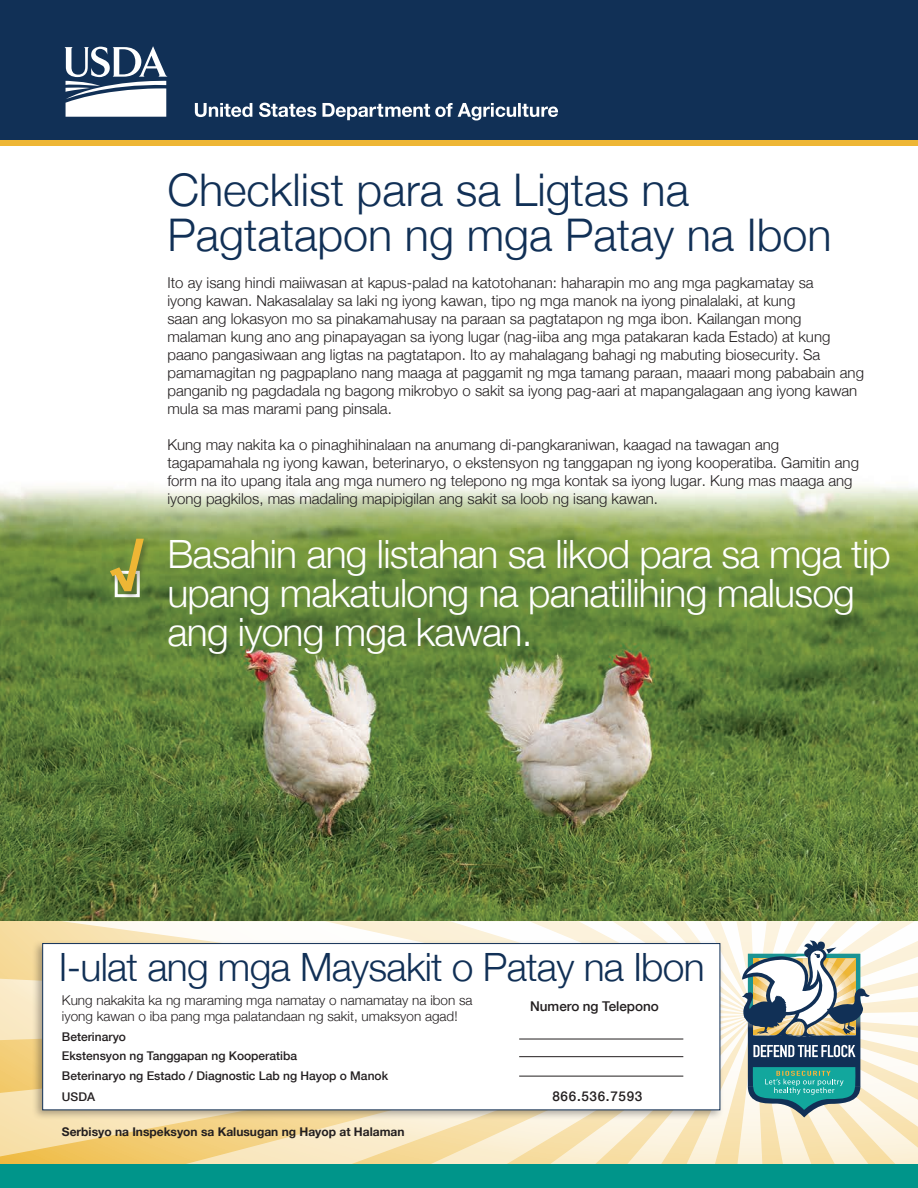
<style>
.page{position:relative;width:918px;height:1188px;background:#fff}
.page>*{position:absolute;margin:0;border:0;box-sizing:border-box;transform-origin:0 0}
.t1{font:700 52.5px "Helvetica Neue";color:#eeb635;scale:1.12 1}
.t2{font:300 45px/45px "Helvetica Neue";color:#113056}
.t3{font:300 39px/39px "Helvetica Neue";letter-spacing:-.02em;color:#fff}
.t4{font:300 39px "Helvetica Neue";letter-spacing:-.02em;color:#113056}
.t5{font:300 15px/18px "Helvetica Neue";color:#231f20}
.t6{font:300 13.5px/16.5px "Helvetica Neue";color:#231f20}
.t7{font:500 13.5px "Helvetica Neue";color:#231f20}
.t8{font:500 13.5px "Helvetica Neue";letter-spacing:.05em;color:#231f20}
.t9{font:500 12px "Helvetica Neue";color:#231f20}
.t10{font:700 12px "Helvetica Neue";color:#231f20}
</style>
<div class="page">
<img style="left:0;top:485px;width:918px;height:436px">
<div style="left:0;top:0;width:918px;height:141px;background:#113056"></div>
<svg style="left:195px;top:103px;width:363px;height:17px"></svg>
<svg style="left:64px;top:46px;width:104px;height:71px"></svg>
<div style="left:0;top:140px;width:918px;height:6px;background:#eeb635"></div>
<div style="left:109px;top:539px;width:42px;height:61px;background:#231f20;opacity:.3"></div>
<svg style="left:0;top:921px;width:918px;height:243px"></svg>
<div style="left:32px;top:939px;width:692px;height:181px;background:#231f20;opacity:.35"></div>
<div style="left:42px;top:943px;width:678px;height:167px;background:#fff;border:1px solid #113056"></div>
<div style="left:0;top:1164px;width:918px;height:24px;background:#00958a"></div>
<hr style="left:519px;top:1039px;width:164px;height:1px;background:#231f20">
<hr style="left:519px;top:1056px;width:164px;height:1px;background:#231f20">
<hr style="left:519px;top:1076px;width:164px;height:1px;background:#231f20">
<svg style="left:742px;top:940px;width:128px;height:177px"></svg>
<p class="t1" style="left:110px;top:529px;width:31px">√</p>
<p class="t2" style="left:167px;top:166px;width:666px">Checklist para sa Ligtas na<br>Pagtatapon ng mga Patay na Ibon</p>
<p class="t5" style="left:167px;top:274px;width:698px">Ito ay isang hindi maiiwasan at kapus-palad na katotohanan: haharapin mo ang mga pagkamatay sa<br>iyong kawan. Nakasalalay sa laki ng iyong kawan, tipo ng mga manok na iyong pinalalaki, at kung<br>saan ang lokasyon mo sa pinakamahusay na paraan sa pagtatapon ng mga ibon. Kailangan mong malaman kung ano ang pinapayagan sa iyong lugar (nag-iiba ang mga patakaran kada Estado) at kung paano pangasiwaan ang ligtas na pagtatapon. Ito ay mahalagang bahagi ng mabuting biosecurity. Sa pamamagitan ng pagpaplano nang maaga at paggamit ng mga tamang paraan, maaari mong pababain ang panganib ng pagdadala ng bagong mikrobyo o sakit sa iyong pag-aari at mapangalagaan ang iyong kawan mula sa mas marami pang pinsala.</p>
<p class="t5" style="left:167px;top:436px;width:693px">Kung may nakita ka o pinaghihinalaan na anumang di-pangkaraniwan, kaagad na tawagan ang tagapamahala ng iyong kawan, beterinaryo, o ekstensyon ng tanggapan ng iyong kooperatiba. Gamitin ang form na ito upang itala ang mga numero ng telepono ng mga kontak sa iyong lugar. Kung mas maaga ang iyong pagkilos, mas madaling mapipigilan ang sakit sa loob ng isang kawan.</p>
<p class="t3" style="left:167px;top:534px;width:725px">Basahin ang listahan sa likod para sa mga tip upang makatulong na panatilihing malusog ang iyong mga kawan.</p>
<p class="t4" style="left:59px;top:943px;width:647px">I-ulat ang mga Maysakit o Patay na Ibon</p>
<p class="t7" style="left:530px;top:998px;width:130px">Numero ng Telepono</p>
<p class="t6" style="left:62px;top:992px;width:412px">Kung nakakita ka ng maraming mga namatay o namamatay na ibon sa iyong kawan o iba pang mga palatandaan ng sakit, umaksyon agad!</p>
<p class="t9" style="left:62px;top:1029px;width:66px">Beterinaryo</p>
<p class="t9" style="left:62px;top:1049px;width:237px">Ekstensyon ng Tanggapan ng Kooperatiba</p>
<p class="t9" style="left:62px;top:1068px;width:328px">Beterinaryo ng Estado / Diagnostic Lab ng Hayop o Manok</p>
<p class="t9" style="left:62px;top:1090px;width:35px">USDA</p>
<p class="t8" style="left:552px;top:1089px;width:91px">866.536.7593</p>
<p class="t10" style="left:62px;top:1125px;width:344px">Serbisyo na Inspeksyon sa Kalusugan ng Hayop at Halaman</p>
</div>
